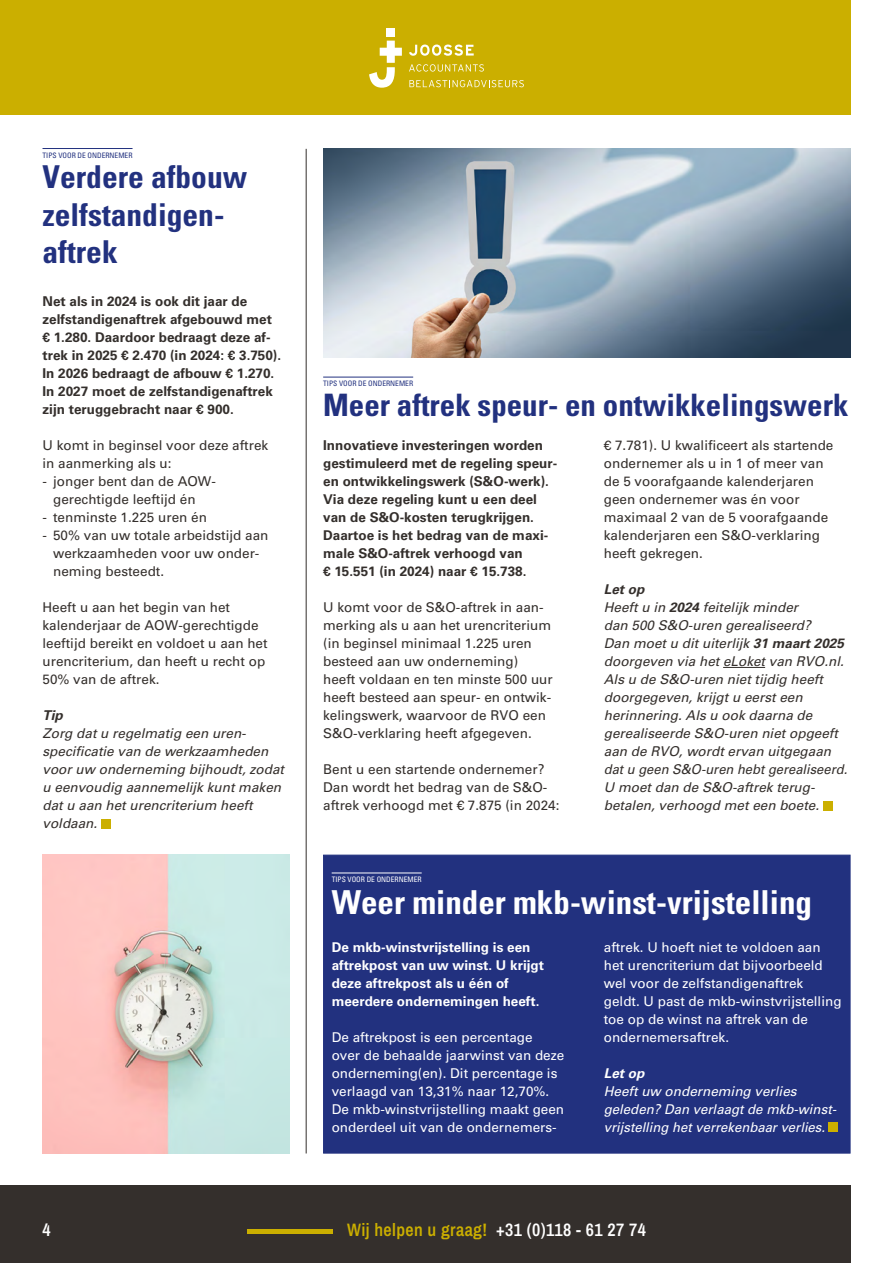
<style>
.page{position:relative;width:893px;height:1263px;background:#fff}
.page>*{position:absolute;margin:0;border:0;box-sizing:border-box;transform-origin:0 0}
.t1{font:700 condensed 33px "Univers LT Std";color:#fff}
.t2{font:700 condensed 31.5px/37.8px "Univers LT Std";color:#22317f}
.t3{font:700 condensed 30.9px "Univers LT Std";color:#22317f}
.t4{font:18px "Archivo Narrow";letter-spacing:.02em;color:#cbaf00}
.t5{font:18px "Archivo Narrow";color:#fff}
.t6{font:13.5px/18px "Univers LT Std";color:#342f2c}
.t7{font:italic 13.5px/18px "Univers LT Std";color:#342f2c}
.t8{font:700 13.5px/18px "Univers LT Std";color:#342f2c}
.t9{font:13.5px/18px "Univers LT Std";color:#fff}
.t10{font:700 13.5px/18px "Univers LT Std";color:#fff}
.t11{font:italic 13.5px/18px "Univers LT Std";color:#fff}
.t12{font:italic 700 13.5px "Univers LT Std";color:#fff}
.t13{font:italic 700 13.5px "Univers LT Std";color:#342f2c}
.t14{font:condensed 7.5px "Univers LT Std";color:#22317f}
.t15{font:condensed 7.5px "Univers LT Std";color:#fff}
.s1{font-weight:700}
.s2{color:#fff}
</style>
<div class="page">
<div style="left:0;top:0;width:850px;height:115px;background:#cbaf00"></div>
<div style="left:0;top:1186px;width:850px;height:77px;background:#342f2c"></div>
<hr style="left:247px;top:1229px;width:85px;height:4px;background:#cbaf00">
<svg style="left:409px;top:64px;width:75px;height:8px"></svg>
<svg style="left:409px;top:45px;width:65px;height:11px"></svg>
<svg style="left:409px;top:80px;width:115px;height:7px"></svg>
<svg style="left:369px;top:41px;width:33px;height:47px"></svg>
<div style="left:387px;top:28px;width:8px;height:8px;background:#fff"></div>
<div style="left:323px;top:855px;width:527px;height:298px;background:#22317f"></div>
<div style="left:101px;top:819px;width:9px;height:9px;background:#cbaf00"></div>
<div style="left:829px;top:1122px;width:9px;height:10px;background:#cbaf00"></div>
<hr style="left:723px;top:667px;width:42px;height:1px;background:#342f2c">
<div style="left:823px;top:801px;width:9px;height:9px;background:#cbaf00"></div>
<hr style="left:43px;top:148px;width:90px;height:1px;background:#22317f">
<hr style="left:332px;top:872px;width:90px;height:1px;background:#fff">
<hr style="left:323px;top:377px;width:90px;height:1px;background:#22317f">
<img style="left:43px;top:855px;width:246px;height:298px">
<img style="left:323px;top:149px;width:527px;height:208px">
<hr style="left:306px;top:149px;width:1px;height:1004px;background:#342f2c">
<p class="t14" style="left:43px;top:150px;width:92px">TIPS VOOR DE ONDERNEMER</p>
<h2 class="t2" style="left:43px;top:158px;width:206px">Verdere afbouw zelfstandigen&shy;aftrek</h2>
<p class="t8" style="left:43px;top:292px;width:240px">Net als in 2024 is ook dit jaar de zelfstandigenaftrek afgebouwd met € 1.280. Daardoor bedraagt deze af&shy;trek in 2025 € 2.470 (in 2024: € 3.750).<br>In 2026 bedraagt de afbouw € 1.270.<br>In 2027 moet de zelfstandigenaftrek zijn teruggebracht naar € 900.</p>
<p class="t6" style="left:43px;top:436px;width:227px">U komt in beginsel voor deze aftrek in aanmerking als u:</p>
<p class="t6" style="left:53px;top:472px;width:164px;text-indent:-11px">- jonger bent dan de AOW&shy;gerechtigde leeftijd én</p>
<p class="t6" style="left:43px;top:508px;width:166px">- tenminste 1.225 uren én</p>
<p class="t6" style="left:53px;top:526px;width:217px;text-indent:-11px">- 50% van uw totale arbeidstijd aan werkzaamheden voor uw onder&shy;neming besteedt.</p>
<p class="t6" style="left:43px;top:598px;width:227px">Heeft u aan het begin van het kalenderjaar de AOW-gerechtigde leeftijd bereikt en voldoet u aan het urencriterium, dan heeft u recht op<br>50% van de aftrek.</p>
<p class="t13" style="left:43px;top:707px;width:22px">Tip</p>
<p class="t7" style="left:43px;top:724px;width:243px">Zorg dat u regelmatig een uren&shy;specificatie van de werkzaamheden voor uw onderneming bijhoudt, zodat u eenvoudig aannemelijk kunt maken dat u aan het urencriterium heeft voldaan.</p>
<p class="t14" style="left:323px;top:379px;width:92px">TIPS VOOR DE ONDERNEMER</p>
<h3 class="t3" style="left:323px;top:386px;width:527px">Meer aftrek speur- en ontwikkelingswerk</h3>
<p class="t8" style="left:323px;top:436px;width:236px">Innovatieve investeringen worden gestimuleerd met de regeling speur&shy;en ontwikkelingswerk (S&amp;O-werk).<br>Via deze regeling kunt u een deel van de S&amp;O-kosten terugkrijgen.<br>Daartoe is het bedrag van de maxi&shy;male S&amp;O-aftrek verhoogd van<br>€ 15.551 (in 2024) naar € 15.738.</p>
<p class="t6" style="left:323px;top:598px;width:231px">U komt voor de S&amp;O-aftrek in aan&shy;merking als u aan het urencriterium (in beginsel minimaal 1.225 uren besteed aan uw onderneming) heeft voldaan en ten minste 500 uur heeft besteed aan speur- en ontwik&shy;kelingswerk, waarvoor de RVO een S&amp;O-verklaring heeft afgegeven.</p>
<p class="t6" style="left:323px;top:760px;width:238px">Bent u een startende ondernemer?<br>Dan wordt het bedrag van de S&amp;O&shy;aftrek verhoogd met € 7.875 (in 2024:</p>
<p class="t6" style="left:604px;top:436px;width:231px">€ 7.781). U kwalificeert als startende ondernemer als u in 1 of meer van de 5 voorafgaande kalenderjaren geen ondernemer was én voor maximaal 2 van de 5 voorafgaande kalenderjaren een S&amp;O-verklaring heeft gekregen.</p>
<p class="t7" style="left:604px;top:580px;width:245px"><span class="s1">Let op<br></span>Heeft u in <span class="s1">2024</span> feitelijk minder<br>dan 500 S&amp;O-uren gerealiseerd?<br>Dan moet u dit uiterlijk <span class="s1">31 maart 2025 </span>doorgeven via het eLoket van RVO.nl.<br>Als u de S&amp;O-uren niet tijdig heeft doorgegeven, krijgt u eerst een herinnering. Als u ook daarna de gerealiseerde S&amp;O-uren niet opgeeft aan de RVO, wordt ervan uitgegaan dat u geen S&amp;O-uren hebt gerealiseerd.<br>U moet dan de S&amp;O-aftrek terug&shy;betalen, verhoogd met een boete.</p>
<p class="t15" style="left:332px;top:874px;width:92px">TIPS VOOR DE ONDERNEMER</p>
<h1 class="t1" style="left:332px;top:882px;width:482px">Weer minder mkb-winst-vrijstelling</h1>
<p class="t10" style="left:332px;top:938px;width:214px">De mkb-winstvrijstelling is een aftrekpost van uw winst. U krijgt deze aftrekpost als u één of meerdere ondernemingen heeft.</p>
<p class="t9" style="left:332px;top:1028px;width:234px">De aftrekpost is een percentage over de behaalde jaarwinst van deze onderneming(en). Dit percentage is verlaagd van 13,31% naar 12,70%.<br>De mkb-winstvrijstelling maakt geen onderdeel uit van de ondernemers-</p>
<p class="t9" style="left:604px;top:938px;width:239px">aftrek. U hoeft niet te voldoen aan het urencriterium dat bijvoorbeeld wel voor de zelfstandigenaftrek geldt. U past de mkb-winstvrijstelling toe op de winst na aftrek van de ondernemersaftrek.</p>
<p class="t12" style="left:604px;top:1065px;width:42px">Let op</p>
<p class="t11" style="left:604px;top:1082px;width:234px">Heeft uw onderneming verlies geleden? Dan verlaagt de mkb-winst&shy;vrijstelling het verrekenbaar verlies.</p>
<h3 class="t5" style="left:43px;top:1217px;width:10px">4</h3>
<h3 class="t4" style="left:347px;top:1217px;width:300px">Wij helpen u graag! <span class="s2">+31 (0)118 - 61 27 74</span></h3>
</div>
